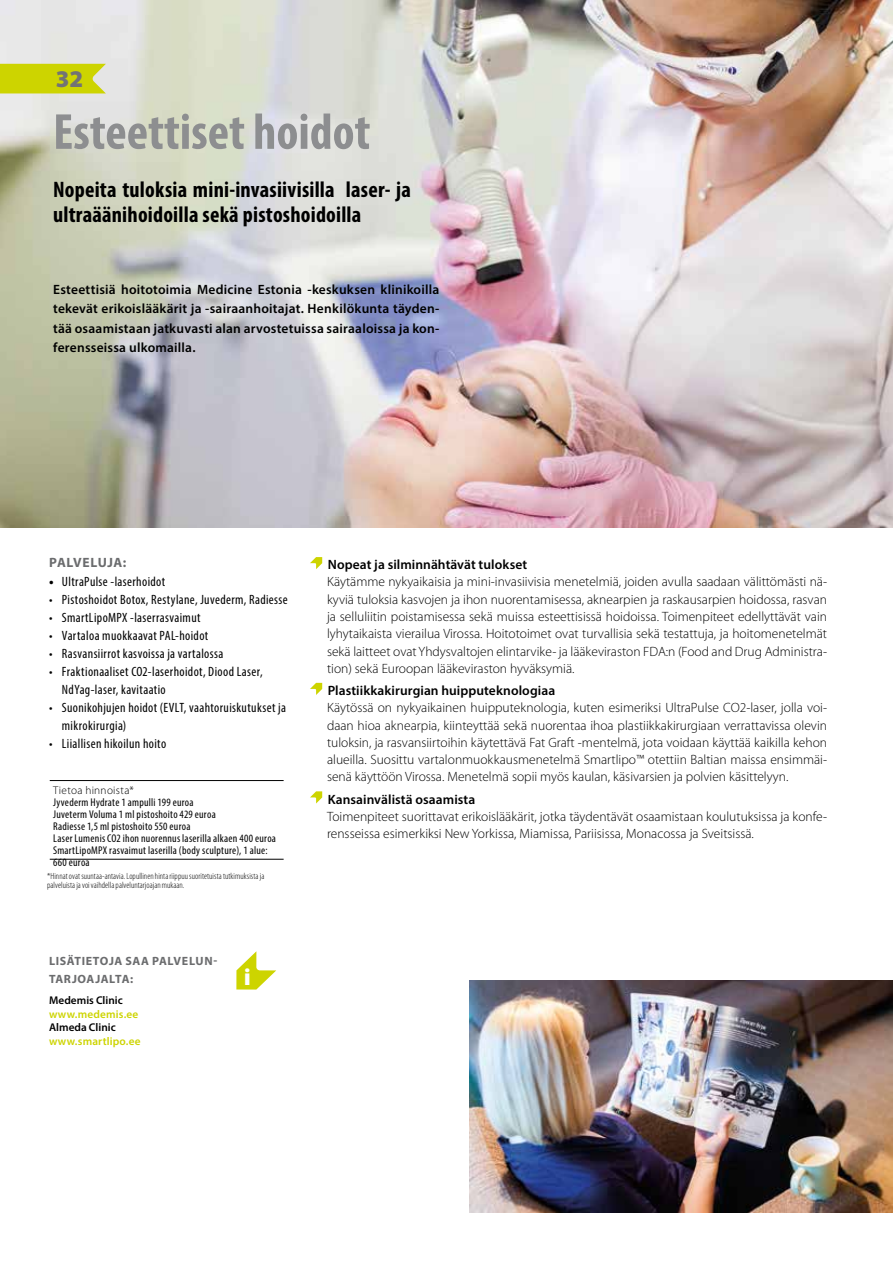
<style>
.page{position:relative;width:893px;height:1263px;background:#fff}
.page>*{position:absolute;margin:0;border:0;box-sizing:border-box;transform-origin:0 0}
.t1{font:700 condensed 51px "Myriad Pro";color:#8d8e90}
.t2{font:900 24px "Myriad Pro";color:#727375}
.t3{font:700 condensed 22.5px/25.5px "Myriad Pro";letter-spacing:.01em;color:#000}
.t4{font:300 13.5px/17.2px "Myriad Pro";color:#000;text-align:justify}
.t5{font:condensed 13.5px/18px "Myriad Pro";letter-spacing:.025em;color:#000}
.t6{font:600 13.5px/19.5px "Myriad Pro";letter-spacing:.01em;color:#000;text-align:justify}
.t7{font:700 13.5px "Myriad Pro";letter-spacing:.03em;color:#6b6c6e}
.t8{font:700 12px/18px "Myriad Pro";letter-spacing:.045em;color:#6b6c6e}
.t9{font:condensed 11.25px/12px "Myriad Pro";letter-spacing:.025em;color:#000}
.t10{font:600 11.25px "Myriad Pro";letter-spacing:.015em;color:#cdd400}
.t11{font:600 11.25px "Myriad Pro";color:#000}
.t12{font:300 11.25px "Myriad Pro";letter-spacing:.03em;color:#000}
.t13{font:300 condensed 9px/9px "Myriad Pro";letter-spacing:.005em;color:#000}
.s1{font-weight:700;font-stretch:normal}
</style>
<div class="page">
<img style="left:0;top:0;width:893px;height:527px">
<svg style="left:0;top:64px;width:106px;height:29px"></svg>
<img style="left:469px;top:981px;width:424px;height:231px">
<svg style="left:310px;top:557px;width:12px;height:12px"></svg>
<svg style="left:310px;top:683px;width:12px;height:12px"></svg>
<svg style="left:310px;top:791px;width:12px;height:12px"></svg>
<hr style="left:50px;top:859px;width:234px;height:1px;background:#000">
<hr style="left:50px;top:780px;width:234px;height:1px;background:#000">
<svg style="left:236px;top:951px;width:40px;height:38px"></svg>
<h2 class="t2" style="left:56px;top:63px;width:29px">32</h2>
<h1 class="t1" style="left:53px;top:100px;width:319px">Esteettiset hoidot</h1>
<h3 class="t3" style="left:53px;top:176px;width:359px">Nopeita tuloksia mini-invasiivisilla laser- ja ultraäänihoidoilla sekä pistoshoidoilla</h3>
<p class="t6" style="left:53px;top:279px;width:388px">Esteettisiä hoitotoimia Medicine Estonia -keskuksen klinikoilla tekevät erikoislääkärit ja -sairaanhoitajat. Henkilökunta täyden&shy;tää osaamistaan jatkuvasti alan arvostetuissa sairaaloissa ja kon&shy;ferensseissa ulkomailla.</p>
<p class="t7" style="left:49px;top:554px;width:78px">PALVELUJA:</p>
<p class="t5" style="left:49px;top:572px;width:118px"><span class="s1">•</span> UltraPulse -laserhoidot</p>
<p class="t5" style="left:49px;top:590px;width:240px">• Pistoshoidot Botox, Restylane, Juvederm, Radiesse</p>
<p class="t5" style="left:49px;top:608px;width:153px">• SmartLipoMPX -laserrasvaimut</p>
<p class="t5" style="left:49px;top:626px;width:161px">• Vartaloa muokkaavat PAL-hoidot</p>
<p class="t5" style="left:49px;top:644px;width:176px">• Rasvansiirrot kasvoissa ja vartalossa</p>
<p class="t5" style="left:62px;top:662px;width:202px;text-indent:-13px">• Fraktionaaliset CO2-laserhoidot, Diood Laser,<br>NdYag-laser, kavitaatio</p>
<p class="t5" style="left:62px;top:698px;width:226px;text-indent:-13px">• Suonikohjujen hoidot (EVLT, vaahtoruiskutukset ja mikrokirurgia)</p>
<p class="t5" style="left:49px;top:734px;width:119px">• Liiallisen hikoilun hoito</p>
<p class="t12" style="left:53px;top:784px;width:82px">Tietoa hinnoista*</p>
<p class="t9" style="left:53px;top:796px;width:224px">Jyvederm Hydrate1ampulli199euroa<br>Juveterm Voluma1 mlpistoshoito429euroa<br>Radiesse1,5 mlpistoshoito550euroa<br>Laser LumenisCO2ihon nuorennus laserillaalkaen 400euroa SmartLipoMPXrasvaimut laserilla(body sculpture),1alue:<br>660 euroa</p>
<p class="t13" style="left:47px;top:871px;width:219px">*Hinnat ovat suuntaa-antavia. Lopullinen hinta riippuu suoritetuista tutkimuksista ja palveluista ja voi vaihdella palveluntarjoajan mukaan.</p>
<p class="t8" style="left:49px;top:952px;width:170px">LISÄTIETOJA SAA PALVELUN-<br>TARJOAJALTA:</p>
<p class="t11" style="left:49px;top:993px;width:75px">Medemis Clinic</p>
<p class="t10" style="left:49px;top:1007px;width:91px">www.medemis.ee</p>
<p class="t11" style="left:49px;top:1020px;width:68px">Almeda Clinic</p>
<p class="t10" style="left:49px;top:1034px;width:93px">www.smartlipo.ee</p>
<p class="t6" style="left:328px;top:555px;width:201px">Nopeat ja silminnähtävät tulokset</p>
<p class="t4" style="left:327px;top:574px;width:502px">Käytämme nykyaikaisia ja mini-invasiivisia menetelmiä, joiden avulla saadaan välittömästi nä&shy;kyviä tuloksia kasvojen ja ihon nuorentamisessa, aknearpien ja raskausarpien hoidossa, rasvan ja selluliitin poistamisessa sekä muissa esteettisissä hoidoissa. Toimenpiteet edellyttävät vain lyhytaikaista vierailua Virossa. Hoitotoimet ovat turvallisia sekä testattuja, ja hoitomenetelmät sekä laitteet ovat Yhdysvaltojen elintarvike- ja lääkeviraston FDA:n (Food and Drug Administra&shy;tion) sekä Euroopan lääkeviraston hyväksymiä.</p>
<p class="t6" style="left:328px;top:680px;width:229px">Plastiikkakirurgian huipputeknologiaa</p>
<p class="t4" style="left:327px;top:699px;width:502px">Käytössä on nykyaikainen huipputeknologia, kuten esimeriksi UltraPulse CO2-laser, jolla voi&shy;daan hioa aknearpia, kiinteyttää sekä nuorentaa ihoa plastiikkakirurgiaan verrattavissa olevin tuloksin, ja rasvansiirtoihin käytettävä Fat Graft -mentelmä, jota voidaan käyttää kaikilla kehon alueilla. Suosittu vartalonmuokkausmenetelmä Smartlipo™ otettiin Baltian maissa ensimmäi&shy;senä käyttöön Virossa. Menetelmä sopii myös kaulan, käsivarsien ja polvien käsittelyyn.</p>
<p class="t6" style="left:328px;top:789px;width:149px">Kansainvälistä osaamista</p>
<p class="t4" style="left:327px;top:808px;width:502px">Toimenpiteet suorittavat erikoislääkärit, jotka täydentävät osaamistaan koulutuksissa ja konfe&shy;rensseissa esimerkiksi New Yorkissa, Miamissa, Pariisissa, Monacossa ja Sveitsissä.</p>
</div>
